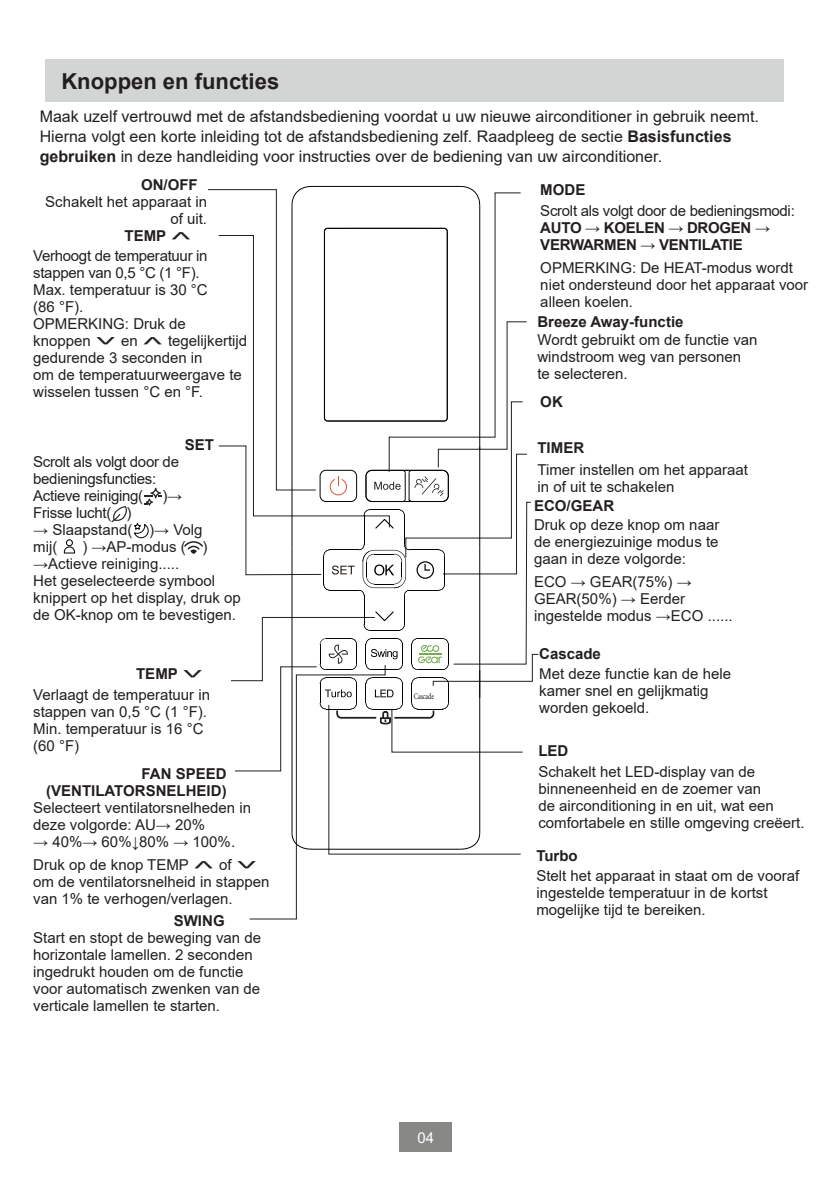
<style>
.page{position:relative;width:840px;height:1191px;background:#fff}
.page>*{position:absolute;margin:0;border:0;box-sizing:border-box;transform-origin:0 0}
.t1{font:700 22px "Arial";color:#231f20}
.t2{font:16px/20px "Arial";color:#231f20}
.t3{font:15px/17px "Arial";color:#231f20}
.t4{font:15px/17px "Arial";letter-spacing:-.02em;color:#231f20}
.t5{font:700 15px/17px "Arial";color:#231f20;text-align:right}
.t6{font:700 15px/17px "Arial";letter-spacing:-.02em;color:#231f20}
.t7{font:15px "Arial";color:#fff}
.t8{font:12px "Arial";color:#231f20;scale:.69 1}
.s1{font-weight:700}
.s2{font-weight:400}
</style>
<div class="page">
<div style="left:45px;top:60px;width:738px;height:42px;background:#d3d4d4"></div>
<svg style="left:144px;top:488px;width:18px;height:17px"></svg>
<svg style="left:111px;top:506px;width:16px;height:16px"></svg>
<svg style="left:134px;top:523px;width:14px;height:15px"></svg>
<svg style="left:64px;top:539px;width:11px;height:14px"></svg>
<svg style="left:184px;top:185px;width:355px;height:735px"></svg>
<div style="left:399px;top:1122px;width:53px;height:29px;background:#878786"></div>
<p class="t1" style="left:61px;top:66px;width:219px">Knoppen en functies</p>
<p class="t2" style="left:40px;top:106px;width:720px">Maak uzelf vertrouwd met de afstandsbediening voordat u uw nieuwe airconditioner in gebruik neemt.<br>Hierna volgt een korte inleiding tot de afstandsbediening zelf. Raadpleeg de sectie <span class="s1">Basisfuncties gebruiken</span> in deze handleiding voor instructies over de bediening van uw airconditioner.</p>
<p class="t5" style="left:141px;top:176px;width:58px">ON/OFF</p>
<p class="t3" style="left:45px;top:193px;width:163px;text-align:right">Schakelt het apparaat in of uit.</p>
<p class="t5" style="left:124px;top:227px;width:69px">TEMP <span class="s2">˄</span></p>
<p class="t4" style="left:33px;top:247px;width:176px">Verhoogt de temperatuur in stappen van 0,5 °C (1 °F).</p>
<p class="t3" style="left:33px;top:281px;width:176px">Max. temperatuur is 30 °C (86 °F).</p>
<p class="t3" style="left:33px;top:315px;width:215px">OPMERKING: Druk de<br>knoppen ˅ en ˄ tegelijkertijd gedurende 3 seconden in<br>om de temperatuurweergave te wisselen tussen °C en °F.</p>
<p class="t5" style="left:184px;top:436px;width:31px">SET</p>
<p class="t4" style="left:33px;top:453px;width:147px">Scrolt als volgt door de bedieningsfuncties:</p>
<p class="t4" style="left:33px;top:487px;width:111px">Actieve reiniging(</p>
<p class="t3" style="left:162px;top:487px;width:21px">)→</p>
<p class="t4" style="left:33px;top:504px;width:100px">Frisse lucht( )</p>
<p class="t3" style="left:33px;top:521px;width:171px">→ Slaapstand( )→ Volg mij(</p>
<p class="t3" style="left:82px;top:538px;width:127px">) →AP-modus ( )</p>
<p class="t3" style="left:33px;top:555px;width:147px">→Actieve reiniging.....</p>
<p class="t3" style="left:33px;top:572px;width:209px">Het geselecteerde symbool knippert op het display, druk op de OK-knop om te bevestigen.</p>
<p class="t5" style="left:136px;top:665px;width:69px">TEMP <span class="s2">˅</span></p>
<p class="t3" style="left:33px;top:686px;width:178px">Verlaagt de temperatuur in stappen van 0,5 °C (1 °F).<br>Min. temperatuur is 16 °C (60 °F)</p>
<p class="t5" style="left:46px;top:765px;width:182px">FAN SPEED (VENTILATORSNELHEID)</p>
<p class="t3" style="left:33px;top:799px;width:219px">Selecteert ventilatorsnelheden in deze volgorde: AU→ 20%</p>
<p class="t3" style="left:33px;top:833px;width:203px">→ 40%→ 60%↓80% → 100%.</p>
<p class="t3" style="left:33px;top:855px;width:237px">Druk op de knop TEMP ˄ of ˅ om de ventilatorsnelheid in stappen van 1% te verhogen/verlagen.</p>
<p class="t5" style="left:174px;top:912px;width:52px">SWING</p>
<p class="t3" style="left:33px;top:929px;width:229px">Start en stopt de beweging van de horizontale lamellen. 2 seconden ingedrukt houden om de functie voor automatisch zwenken van de verticale lamellen te starten.</p>
<p class="t8" style="left:413px;top:688px;width:31px">Cascade</p>
<p class="t7" style="left:409px;top:1123px;width:18px">04</p>
<p class="t7" style="left:417px;top:1126px;width:18px">04</p>
<p class="t5" style="left:540px;top:182px;width:46px">MODE</p>
<p class="t6" style="left:540px;top:202px;width:256px"><span class="s2">Scrolt als volgt door de bedieningsmodi:<br></span>AUTO → KOELEN → DROGEN →<br>VERWARMEN → VENTILATIE</p>
<p class="t3" style="left:540px;top:259px;width:269px">OPMERKING: De HEAT-modus wordt niet ondersteund door het apparaat voor alleen koelen.</p>
<p class="t3" style="left:537px;top:331px;width:221px">Wordt gebruikt om de functie van windstroom weg van personen<br>te selecteren.</p>
<p class="t5" style="left:537px;top:313px;width:147px">Breeze Away-functie</p>
<p class="t5" style="left:540px;top:393px;width:24px">OK</p>
<p class="t5" style="left:537px;top:439px;width:48px">TIMER</p>
<p class="t3" style="left:537px;top:461px;width:212px">Timer instellen om het apparaat in of uit te schakelen</p>
<p class="t5" style="left:533px;top:497px;width:82px">ECO/GEAR</p>
<p class="t3" style="left:533px;top:516px;width:187px;text-align:justify">Druk op deze knop om naar de energiezuinige modus te gaan in deze volgorde:</p>
<p class="t3" style="left:533px;top:573px;width:200px">ECO → GEAR(75%) →<br>GEAR(50%) → Eerder ingestelde modus →ECO ......</p>
<p class="t5" style="left:539px;top:645px;width:63px">Cascade</p>
<p class="t3" style="left:539px;top:665px;width:193px">Met deze functie kan de hele kamer snel en gelijkmatig worden gekoeld.</p>
<p class="t5" style="left:538px;top:742px;width:31px">LED</p>
<p class="t3" style="left:538px;top:763px;width:267px">Schakelt het LED-display van de binneneenheid en de zoemer van<br>de airconditioning in en uit, wat een comfortabele en stille omgeving creëert.</p>
<p class="t3" style="left:536px;top:867px;width:264px">Stelt het apparaat in staat om de vooraf ingestelde temperatuur in de kortst mogelijke tijd te bereiken.</p>
<p class="t5" style="left:536px;top:847px;width:43px">Turbo</p>
</div>
